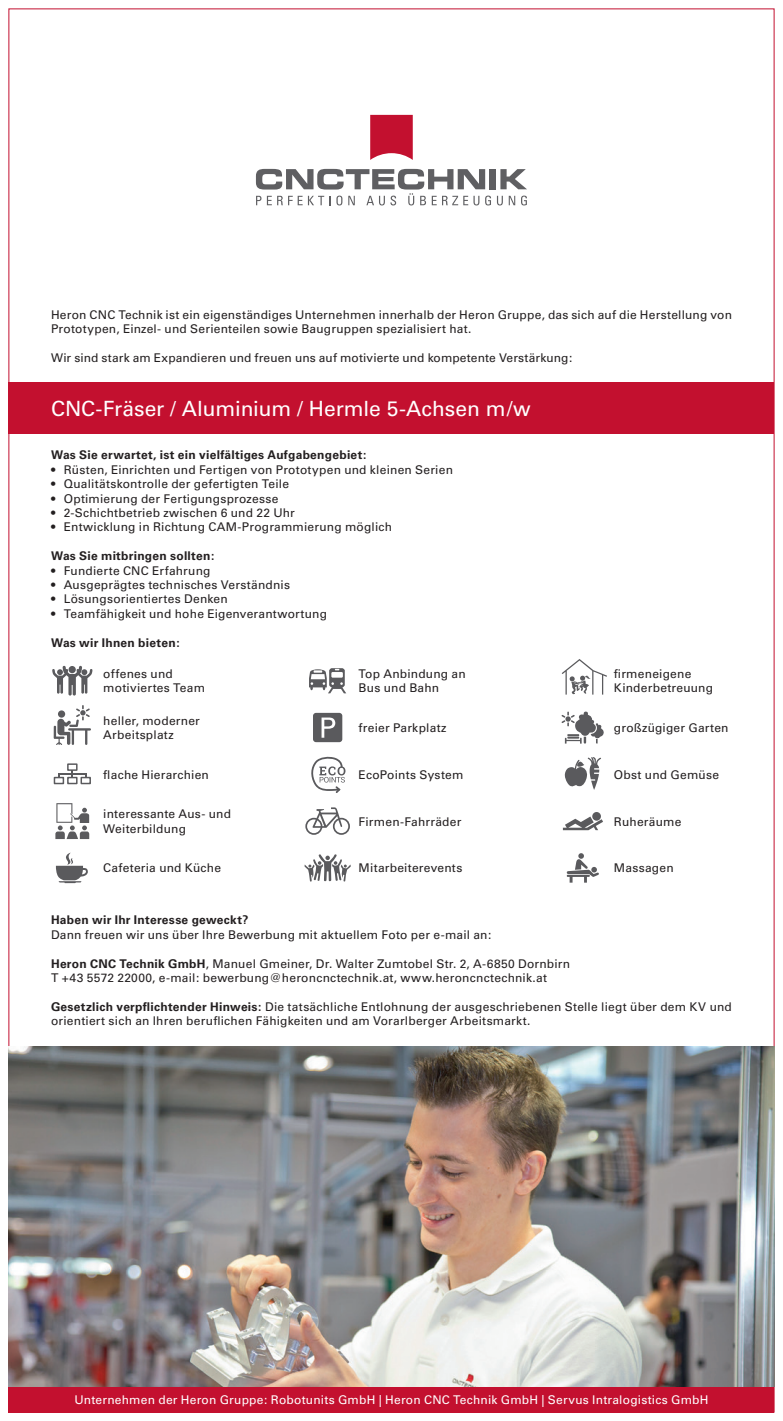
<style>
.page{position:relative;width:783px;height:1421px;background:#fff}
.page>*{position:absolute;margin:0;border:0;box-sizing:border-box;transform-origin:0 0}
.t1{font:21px "Univers";letter-spacing:-.005em;color:#fff}
.t2{font:12px/14.4px "Univers";letter-spacing:.015em;color:#231f20}
.t3{font:700 12px "Univers";letter-spacing:.02em;color:#231f20}
.t4{font:12px "Univers";letter-spacing:.015em;color:#fff}
.s1{font-weight:700}
</style>
<div class="page">
<div style="left:9px;top:383px;width:765px;height:51px;background:#c3102f"></div>
<div style="left:489px;top:169px;width:7px;height:20px;background:#5f5f62"></div>
<svg style="left:500px;top:169px;width:27px;height:20px"></svg>
<svg style="left:370px;top:115px;width:42px;height:45px;background:#c92a45"></svg>
<svg style="left:256px;top:169px;width:235px;height:36px"></svg>
<svg style="left:497px;top:196px;width:5px;height:9px"></svg>
<svg style="left:508px;top:196px;width:7px;height:9px"></svg>
<svg style="left:521px;top:195px;width:6px;height:10px"></svg>
<svg style="left:52px;top:665px;width:40px;height:30px"></svg>
<svg style="left:561px;top:659px;width:46px;height:35px"></svg>
<svg style="left:54px;top:705px;width:37px;height:40px"></svg>
<svg style="left:309px;top:668px;width:37px;height:25px"></svg>
<svg style="left:564px;top:757px;width:37px;height:32px"></svg>
<svg style="left:313px;top:712px;width:29px;height:30px"></svg>
<div style="left:592px;top:812px;width:8px;height:8px;background:#5a5a5d;border-radius:50%"></div>
<svg style="left:562px;top:816px;width:41px;height:14px"></svg>
<div style="left:67px;top:763px;width:10px;height:7px;border:1px solid #5a5a5d"></div>
<div style="left:67px;top:776px;width:10px;height:8px;border:1px solid #5a5a5d"></div>
<div style="left:54px;top:776px;width:10px;height:8px;border:1px solid #5a5a5d"></div>
<div style="left:80px;top:776px;width:11px;height:8px;border:1px solid #5a5a5d"></div>
<svg style="left:58px;top:770px;width:28px;height:7px"></svg>
<svg style="left:305px;top:807px;width:45px;height:27px"></svg>
<svg style="left:311px;top:756px;width:34px;height:37px"></svg>
<svg style="left:566px;top:853px;width:33px;height:29px"></svg>
<svg style="left:561px;top:711px;width:43px;height:32px"></svg>
<svg style="left:55px;top:803px;width:34px;height:36px"></svg>
<svg style="left:56px;top:852px;width:32px;height:31px"></svg>
<svg style="left:304px;top:854px;width:47px;height:27px"></svg>
<img style="left:9px;top:1046px;width:765px;height:340px">
<div style="left:9px;top:1386px;width:765px;height:26px;background:#c3102f"></div>
<p class="t2" style="left:51px;top:307px;width:682px">Heron CNC Technik ist ein eigenständiges Unternehmen innerhalb der Heron Gruppe, das sich auf die Herstellung von<br>Prototypen, Einzel- und Serienteilen sowie Baugruppen spezialisiert hat.</p>
<p class="t2" style="left:51px;top:351px;width:522px">Wir sind stark am Expandieren und freuen uns auf motivierte und kompetente Verstärkung:</p>
<h1 class="t1" style="left:51px;top:396px;width:481px">CNC-Fräser / Aluminium / Hermle 5-Achsen m/w</h1>
<p class="t3" style="left:51px;top:448px;width:317px">Was Sie erwartet, ist ein vielfältiges Aufgabengebiet:</p>
<p class="t2" style="left:51px;top:462px;width:403px">• Rüsten, Einrichten und Fertigen von Prototypen und kleinen Serien</p>
<p class="t2" style="left:51px;top:477px;width:239px">• Qualitätskontrolle der gefertigten Teile</p>
<p class="t2" style="left:51px;top:491px;width:229px">• Optimierung der Fertigungsprozesse</p>
<p class="t2" style="left:51px;top:505px;width:245px">• 2-Schichtbetrieb zwischen 6 und 22 Uhr</p>
<p class="t2" style="left:51px;top:520px;width:342px">• Entwicklung in Richtung CAM-Programmierung möglich</p>
<p class="t3" style="left:51px;top:549px;width:165px">Was Sie mitbringen sollten:</p>
<p class="t2" style="left:51px;top:563px;width:161px">• Fundierte CNC Erfahrung</p>
<p class="t2" style="left:51px;top:577px;width:240px">• Ausgeprägtes technisches Verständnis</p>
<p class="t2" style="left:51px;top:592px;width:178px">• Lösungsorientiertes Denken</p>
<p class="t2" style="left:51px;top:606px;width:277px">• Teamfähigkeit und hohe Eigenverantwortung</p>
<p class="t3" style="left:51px;top:635px;width:130px">Was wir Ihnen bieten:</p>
<p class="t2" style="left:103px;top:666px;width:103px">offenes und motiviertes Team</p>
<p class="t2" style="left:613px;top:666px;width:101px">firmeneigene<br>Kinderbetreuung</p>
<p class="t2" style="left:103px;top:713px;width:98px">heller, moderner<br>Arbeitsplatz</p>
<p class="t2" style="left:358px;top:666px;width:109px">Top Anbindung an<br>Bus und Bahn</p>
<p class="t2" style="left:613px;top:720px;width:116px">großzügiger Garten</p>
<p class="t2" style="left:358px;top:720px;width:89px">freier Parkplatz</p>
<p class="t2" style="left:103px;top:767px;width:107px">flache Hierarchien</p>
<p class="t2" style="left:103px;top:807px;width:129px">interessante Aus- und<br>Weiterbildung</p>
<p class="t2" style="left:358px;top:767px;width:106px">EcoPoints System</p>
<p class="t2" style="left:358px;top:814px;width:104px">Firmen-Fahrräder</p>
<p class="t2" style="left:613px;top:767px;width:107px">Obst und Gemüse</p>
<p class="t2" style="left:613px;top:814px;width:69px">Ruheräume</p>
<p class="t2" style="left:103px;top:860px;width:119px">Cafeteria und Küche</p>
<p class="t2" style="left:358px;top:860px;width:105px">Mitarbeiterevents</p>
<p class="t2" style="left:613px;top:860px;width:61px">Massagen</p>
<p class="t3" style="left:51px;top:913px;width:199px">Haben wir Ihr Interesse geweckt?</p>
<p class="t2" style="left:51px;top:927px;width:442px">Dann freuen wir uns über Ihre Bewerbung mit aktuellem Foto per e-mail an:</p>
<p class="t2" style="left:51px;top:956px;width:520px"><span class="s1">Heron CNC Technik GmbH</span>, Manuel Gmeiner, Dr. Walter Zumtobel Str. 2, A-6850 Dornbirn<br>T +43 5572 22000, e-mail: bewerbung@heroncnctechnik.at, www.heroncnctechnik.at</p>
<p class="t2" style="left:51px;top:999px;width:682px"><span class="s1">Gesetzlich verpflichtender Hinweis:</span> Die tatsächliche Entlohnung der ausgeschriebenen Stelle liegt über dem KV und orientiert sich an Ihren beruflichen Fähigkeiten und am Vorarlberger Arbeitsmarkt.</p>
<p class="t4" style="left:74px;top:1392px;width:635px">Unternehmen der Heron Gruppe: Robotunits GmbH | Heron CNC Technik GmbH | Servus Intralogistics GmbH</p>
</div>
